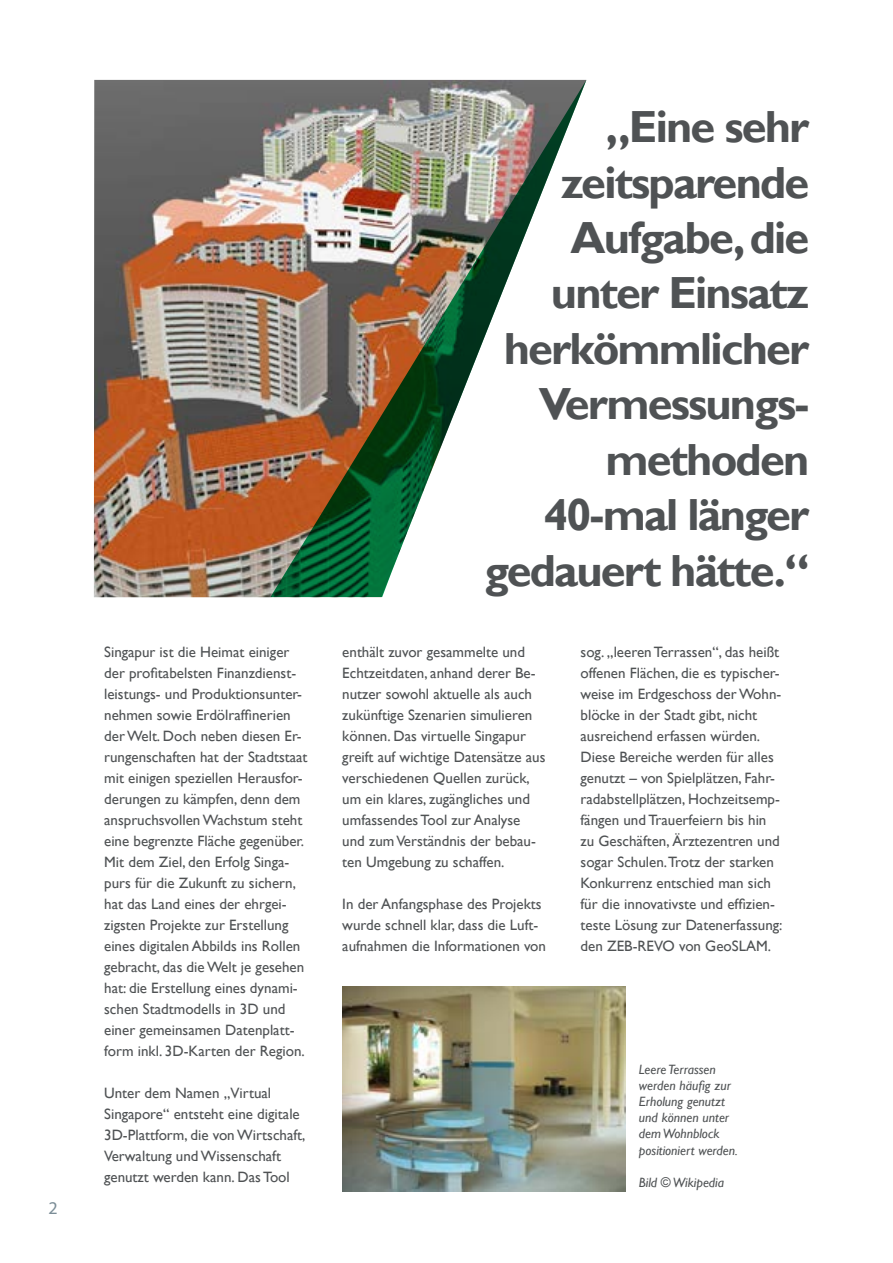
<style>
.page{position:relative;width:893px;height:1263px;background:#fff}
.page>*{position:absolute;margin:0;border:0;box-sizing:border-box;transform-origin:0 0}
.t1{font:700 45px/55.5px "Gill Sans";letter-spacing:-.04em;color:#4f5254;text-align:right}
.t2{font:18px "Myriad Pro";color:#7b8d97}
.t3{font:15px/21px "Gill Sans";color:#4f5254}
.t4{font:italic 13.5px/16.2px "Gill Sans";color:#4f5254}
</style>
<div class="page">
<img style="left:94px;top:80px;width:176px;height:517px">
<img style="left:270px;top:80px;width:316px;height:517px">
<img style="left:342px;top:987px;width:283px;height:205px">
<p class="t2" style="left:49px;top:1197px;width:11px">2</p>
<p class="t3" style="left:104px;top:641px;width:205px">Singapur ist die Heimat einiger der profitabelsten Finanzdienst&shy;leistungs- und Produktionsunter&shy;nehmen sowie Erdölraffinerien der Welt. Doch neben diesen Er&shy;rungenschaften hat der Stadtstaat mit einigen speziellen Herausfor&shy;derungen zu kämpfen, denn dem anspruchsvollen Wachstum steht eine begrenzte Fläche gegenüber.<br>Mit dem Ziel, den Erfolg Singa&shy;purs für die Zukunft zu sichern, hat das Land eines der ehrgei&shy;zigsten Projekte zur Erstellung eines digitalen Abbilds ins Rollen gebracht, das die Welt je gesehen hat: die Erstellung eines dynami&shy;schen Stadtmodells in 3D und einer gemeinsamen Datenplatt&shy;form inkl. 3D-Karten der Region.</p>
<p class="t3" style="left:104px;top:1082px;width:203px">Unter dem Namen „Virtual<br>Singapore“ entsteht eine digitale<br>3D-Plattform, die von Wirtschaft,<br>Verwaltung und Wissenschaft genutzt werden kann. Das Tool</p>
<h1 class="t1" style="left:485px;top:100px;width:326px">„Eine sehr zeitsparende<br>Aufgabe, die unter Einsatz herkömmlicher<br>Vermessungs&shy;methoden<br>40-mal länger gedauert hätte.“</h1>
<p class="t3" style="left:342px;top:641px;width:205px">enthält zuvor gesammelte und<br>Echtzeitdaten, anhand derer Be&shy;nutzer sowohl aktuelle als auch zukünftige Szenarien simulieren können. Das virtuelle Singapur greift auf wichtige Datensätze aus verschiedenen Quellen zurück, um ein klares, zugängliches und umfassendes Tool zur Analyse und zum Verständnis der bebau&shy;ten Umgebung zu schaffen.</p>
<p class="t3" style="left:342px;top:893px;width:205px">In der Anfangsphase des Projekts wurde schnell klar, dass die Luft&shy;aufnahmen die Informationen von</p>
<p class="t3" style="left:581px;top:641px;width:204px">sog. „leeren Terrassen“, das heißt offenen Flächen, die es typischer&shy;weise im Erdgeschoss der Wohn&shy;blöcke in der Stadt gibt, nicht ausreichend erfassen würden.<br>Diese Bereiche werden für alles genutzt – von Spielplätzen, Fahr&shy;radabstellplätzen, Hochzeitsemp&shy;fängen und Trauerfeiern bis hin zu Geschäften, Ärztezentren und sogar Schulen.Trotz der starken<br>Konkurrenz entschied man sich für die innovativste und effizien&shy;teste Lösung zur Datenerfassung: den ZEB-REVO von GeoSLAM.</p>
<p class="t4" style="left:639px;top:1061px;width:100px">Leere Terrassen werden häufig zur<br>Erholung genutzt und können unter dem Wohnblock positioniert werden.</p>
<p class="t4" style="left:639px;top:1174px;width:87px">Bild © Wikipedia</p>
</div>
